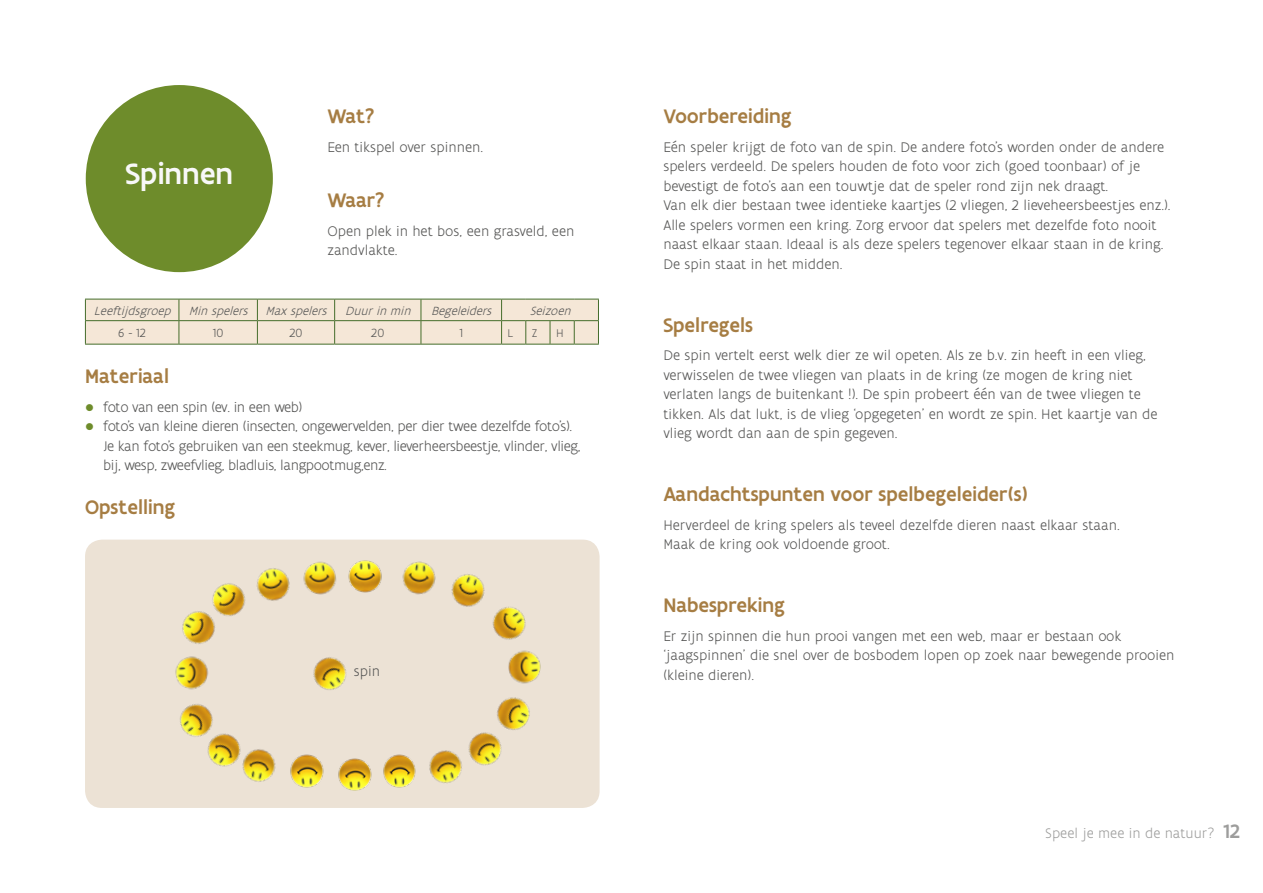
<style>
.page{position:relative;width:1263px;height:893px;background:#fff}
.page>*{position:absolute;margin:0;border:0;box-sizing:border-box;transform-origin:0 0}
.t1{font:500 31.5px "Flanders Art Sans";color:#f8f8f8}
.t2{font:500 21px "Flanders Art Sans";color:#a67d43}
.t3{font:300 15px/19.5px "Flanders Art Sans";color:#575756}
.t4{font:300 15px/19.5px "Flanders Art Sans";letter-spacing:-.025em;color:#575756}
.t5{font:300 14.85px "Flanders Art Sans";color:#9d9d9c}
.t6{font:italic 300 12.75px "Flanders Art Sans";color:#575756}
.t7{font:300 12.75px "Flanders Art Sans";color:#575756}
.t8{font:300 12px "Flanders Art Sans";color:#575756}
.s1{color:#6e8c2b}
.s2{font-weight:500;font-size:20.85px}
</style>
<div class="page">
<div style="left:86px;top:85px;width:187px;height:187px;background:#6e8c2b;border-radius:50%"></div>
<svg style="left:85px;top:299px;width:514px;height:46px;background:#e8deca"></svg>
<div style="left:85px;top:540px;width:515px;height:268px;background:#ece2d5;border-radius:17px"></div>
<img style="left:402px;top:561px;width:34px;height:34px">
<img style="left:348px;top:560px;width:34px;height:33px">
<img style="left:303px;top:561px;width:34px;height:34px">
<img style="left:257px;top:568px;width:33px;height:33px">
<img style="left:313px;top:657px;width:33px;height:33px">
<img style="left:212px;top:583px;width:45px;height:33px">
<img style="left:182px;top:602px;width:42px;height:42px">
<img style="left:451px;top:574px;width:34px;height:33px">
<img style="left:338px;top:758px;width:34px;height:33px">
<img style="left:175px;top:656px;width:33px;height:34px">
<img style="left:180px;top:704px;width:33px;height:33px">
<img style="left:197px;top:721px;width:40px;height:46px">
<img style="left:234px;top:740px;width:42px;height:42px">
<img style="left:290px;top:754px;width:34px;height:34px">
<img style="left:383px;top:754px;width:33px;height:34px">
<img style="left:429px;top:750px;width:31px;height:33px">
<img style="left:456px;top:732px;width:46px;height:42px">
<img style="left:486px;top:697px;width:44px;height:42px">
<img style="left:481px;top:597px;width:45px;height:43px">
<img style="left:508px;top:650px;width:33px;height:34px">
<h1 class="t1" style="left:125px;top:154px;width:109px">Spinnen</h1>
<h2 class="t2" style="left:327px;top:103px;width:48px">Wat?</h2>
<p class="t3" style="left:327px;top:137px;width:157px">Een tikspel over spinnen.</p>
<h2 class="t2" style="left:327px;top:187px;width:59px">Waar?</h2>
<p class="t3" style="left:327px;top:221px;width:248px">Open plek in het bos, een grasveld, een zandvlakte.</p>
<p class="t6" style="left:94px;top:303px;width:322px">Leeftijdsgroep Minspelers Maxspelers Duurinmin</p>
<p class="t6" style="left:431px;top:303px;width:66px">Begeleiders</p>
<p class="t6" style="left:530px;top:303px;width:46px">Seizoen</p>
<p class="t7" style="left:118px;top:325px;width:29px">6 - 12</p>
<p class="t7" style="left:213px;top:325px;width:12px">10</p>
<p class="t7" style="left:289px;top:325px;width:15px">20</p>
<p class="t7" style="left:371px;top:325px;width:15px">20</p>
<p class="t7" style="left:459px;top:325px;width:5px">1</p>
<p class="t8" style="left:508px;top:326px;width:7px">L</p>
<p class="t8" style="left:532px;top:326px;width:7px">Z</p>
<p class="t8" style="left:556px;top:326px;width:9px">H</p>
<h2 class="t2" style="left:85px;top:363px;width:86px">Materiaal</h2>
<p class="t4" style="left:85px;top:397px;width:219px"><span class="s1">●</span> foto van een spin (ev. in een web)</p>
<p class="t4" style="left:103px;top:417px;width:479px;text-indent:-18px"><span class="s1">●</span> foto’s van kleine dieren (insecten, ongewervelden, per dier twee dezelfde foto’s).<br>Je kan foto’s gebruiken van een steekmug, kever, lieverheersbeestje, vlinder, vlieg, bij, wesp, zweefvlieg, bladluis, langpootmug,enz.</p>
<h2 class="t2" style="left:85px;top:494px;width:92px">Opstelling</h2>
<p class="t3" style="left:354px;top:662px;width:28px">spin</p>
<h2 class="t2" style="left:663px;top:103px;width:130px">Voorbereiding</h2>
<p class="t3" style="left:663px;top:137px;width:509px">Eén speler krijgt de foto van de spin. De andere foto’s worden onder de andere spelers verdeeld. De spelers houden de foto voor zich (goed toonbaar) of je bevestigt de foto’s aan een touwtje dat de speler rond zijn nek draagt.<br>Van elk dier bestaan twee identieke kaartjes (2 vliegen, 2 lieveheersbeestjes enz.).<br>Alle spelers vormen een kring. Zorg ervoor dat spelers met dezelfde foto nooit naast elkaar staan. Ideaal is als deze spelers tegenover elkaar staan in de kring.<br>De spin staat in het midden.</p>
<h2 class="t2" style="left:663px;top:312px;width:91px">Spelregels</h2>
<p class="t3" style="left:663px;top:346px;width:495px">De spin vertelt eerst welk dier ze wil opeten. Als ze b.v. zin heeft in een vlieg, verwisselen de twee vliegen van plaats in de kring (ze mogen de kring niet verlaten langs de buitenkant !). De spin probeert één van de twee vliegen te tikken. Als dat lukt, is de vlieg ‘opgegeten’ en wordt ze spin. Het kaartje van de vlieg wordt dan aan de spin gegeven.</p>
<h2 class="t2" style="left:663px;top:481px;width:366px">Aandachtspunten voor spelbegeleider(s)</h2>
<p class="t3" style="left:663px;top:515px;width:458px">Herverdeel de kring spelers als teveel dezelfde dieren naast elkaar staan.<br>Maak de kring ook voldoende groot.</p>
<h2 class="t2" style="left:663px;top:592px;width:123px">Nabespreking</h2>
<p class="t3" style="left:663px;top:626px;width:512px">Er zijn spinnen die hun prooi vangen met een web, maar er bestaan ook ‘jaagspinnen’ die snel over de bosbodem lopen op zoek naar bewegende prooien (kleine dieren).</p>
<p class="t5" style="left:1045px;top:825px;width:196px">Speel je mee in de natuur? <span class="s2">12</span></p>
</div>
